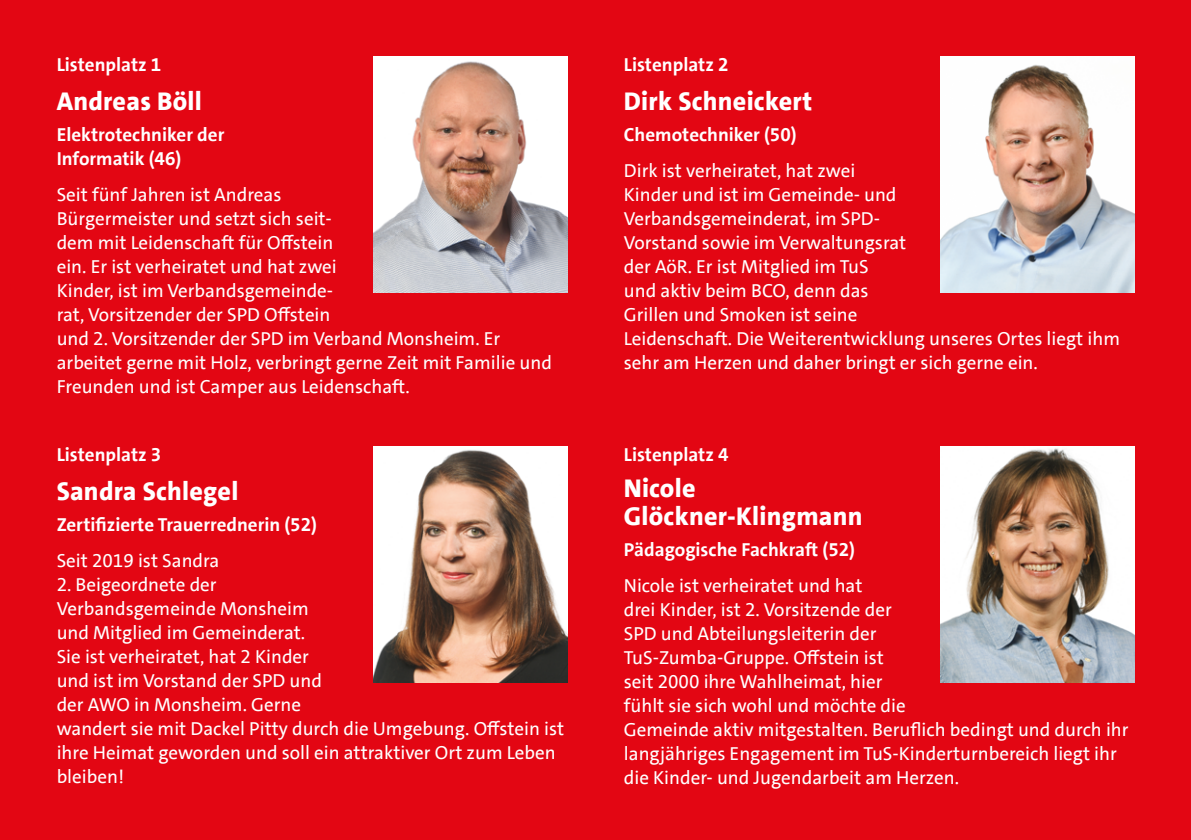
<style>
.page{position:relative;width:1191px;height:840px;background:#fff}
.page>*{position:absolute;margin:0;border:0;box-sizing:border-box;transform-origin:0 0}
.Kandidat_nicht_versal{font:800 26px/28px "SPD The Sans";letter-spacing:.01em;color:#fff}
.t1{font:19px/24px "SPD The Sans";color:#fff}
.Beruf___Alter{font:700 19px/24px "SPD The Sans";color:#fff}
</style>
<div class="page">
<div style="left:0;top:0;width:1191px;height:839px;background:#e30613"></div>
<img style="left:373px;top:57px;width:194px;height:235px">
<img style="left:373px;top:446px;width:194px;height:236px">
<img style="left:940px;top:446px;width:194px;height:236px">
<img style="left:940px;top:57px;width:194px;height:235px">
<p class="Beruf___Alter" style="left:57px;top:52px;width:106px">Listenplatz 1</p>
<p class="Kandidat_nicht_versal" style="left:57px;top:87px;width:147px">Andreas Böll</p>
<p class="Beruf___Alter" style="left:57px;top:122px;width:169px">Elektrotechniker der<br>Informatik (46)</p>
<p class="t1" style="left:57px;top:182px;width:497px">Seit fünf Jahren ist Andreas<br>Bürgermeister und setzt sich seit-<br>dem mit Leidenschaft für Offstein<br>ein. Er ist verheiratet und hat zwei<br>Kinder, ist im Verbandsgemeinde-<br>rat, Vorsitzender der SPD Offstein<br>und 2. Vorsitzender der SPD im Verband Monsheim. Er arbeitet gerne mit Holz, verbringt gerne Zeit mit Familie und Freunden und ist Camper aus Leidenschaft.</p>
<p class="Beruf___Alter" style="left:57px;top:442px;width:106px">Listenplatz 3</p>
<p class="Kandidat_nicht_versal" style="left:57px;top:477px;width:183px">Sandra Schlegel</p>
<p class="Beruf___Alter" style="left:57px;top:512px;width:262px">Zertifizierte Trauerrednerin (52)</p>
<p class="t1" style="left:57px;top:548px;width:164px">Seit 2019 ist Sandra</p>
<p class="t1" style="left:57px;top:572px;width:509px">2. Beigeordnete der<br>Verbandsgemeinde Monsheim<br>und Mitglied im Gemeinderat.<br>Sie ist verheiratet, hat 2 Kinder<br>und ist im Vorstand der SPD und<br>der AWO in Monsheim. Gerne<br>wandert sie mit Dackel Pitty durch die Umgebung. Offstein ist ihre Heimat geworden und soll ein attraktiver Ort zum Leben bleiben!</p>
<p class="Beruf___Alter" style="left:624px;top:52px;width:106px">Listenplatz 2</p>
<p class="Kandidat_nicht_versal" style="left:624px;top:87px;width:190px">Dirk Schneickert</p>
<p class="Beruf___Alter" style="left:624px;top:122px;width:174px">Chemotechniker (50)</p>
<p class="t1" style="left:624px;top:158px;width:498px">Dirk ist verheiratet, hat zwei<br>Kinder und ist im Gemeinde- und<br>Verbandsgemeinderat, im SPD-<br>Vorstand sowie im Verwaltungsrat<br>der AöR. Er ist Mitglied im TuS<br>und aktiv beim BCO, denn das<br>Grillen und Smoken ist seine<br>Leidenschaft. Die Weiterentwicklung unseres Ortes liegt ihm sehr am Herzen und daher bringt er sich gerne ein.</p>
<p class="Beruf___Alter" style="left:624px;top:442px;width:106px">Listenplatz 4</p>
<p class="Kandidat_nicht_versal" style="left:624px;top:474px;width:240px">Nicole<br>Glöckner-Klingmann</p>
<p class="Beruf___Alter" style="left:624px;top:537px;width:233px">Pädagogische Fachkraft (52)</p>
<p class="t1" style="left:624px;top:573px;width:506px">Nicole ist verheiratet und hat<br>drei Kinder, ist 2. Vorsitzende der<br>SPD und Abteilungsleiterin der<br>TuS-Zumba-Gruppe. Offstein ist<br>seit 2000 ihre Wahlheimat, hier<br>fühlt sie sich wohl und möchte die<br>Gemeinde aktiv mitgestalten. Beruflich bedingt und durch ihr langjähriges Engagement im TuS-Kinderturnbereich liegt ihr die Kinder- und Jugendarbeit am Herzen.</p>
</div>
